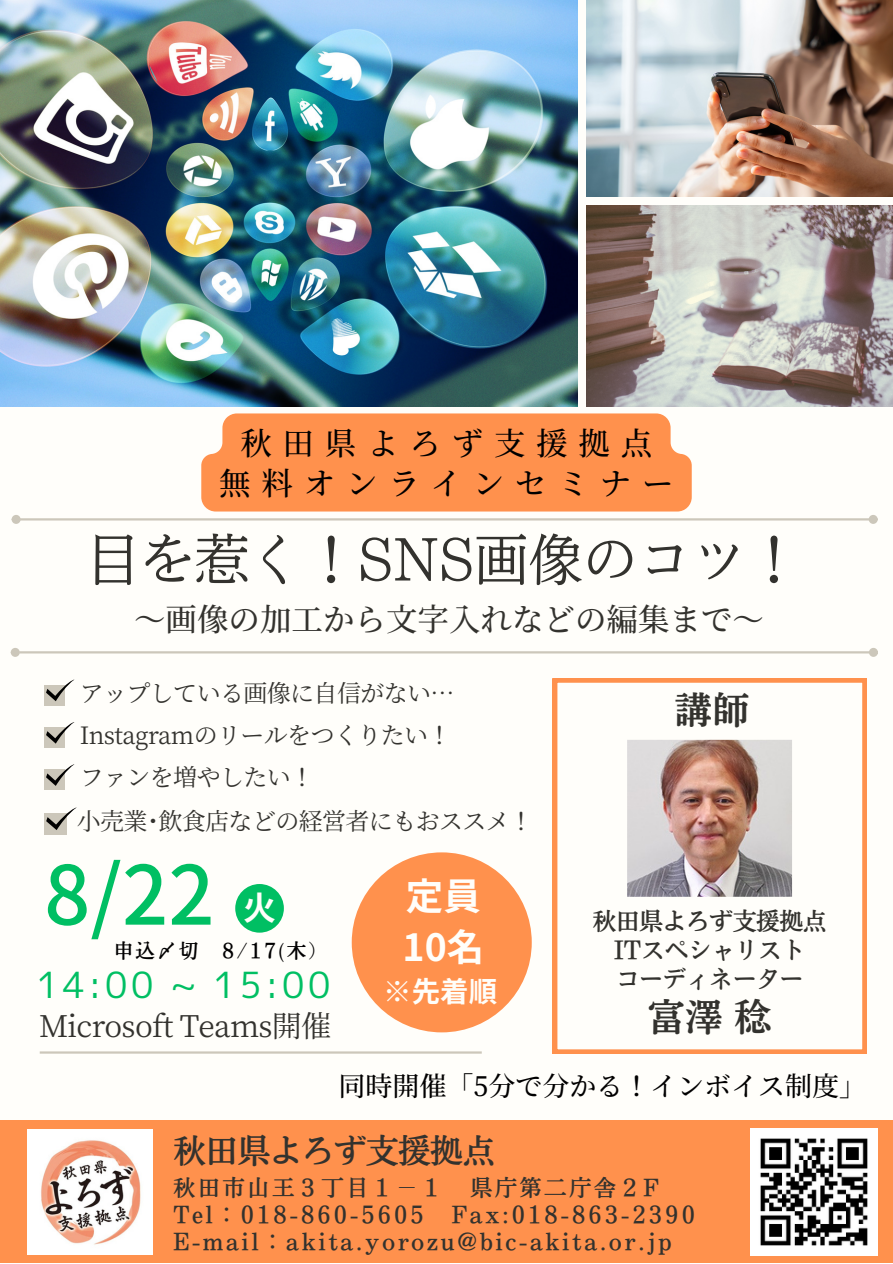
<style>
.page{position:relative;width:893px;height:1264px;background:#fff}
.page>*{position:absolute;margin:0;border:0;box-sizing:border-box;transform-origin:0 0}
.t1{font:500 81.15px "Noto Sans JP";color:#00bf63}
.t2{font:54px "Nud Motoya Mincho Std W2 b";letter-spacing:.01em;color:#33322e}
.t3{font:37.5px "Nud Motoya Mincho Std W6";color:#33322e}
.t4{font:700 37.5px "Noto Sans JP";color:#fffefa}
.t5{font:36px "mplus 1 p regular";letter-spacing:.1em;color:#00bf63}
.t6{font:33px "Nud Motoya Mincho Std W5";letter-spacing:-.025em;color:#33322e}
.t7{font:700 33px "Noto Sans JP";color:#fffefa}
.t8{font:500 31.5px "Source Han Serif JP";letter-spacing:.345em;color:#000}
.t9{font:500 31.5px "Source Han Serif JP";color:#33322e}
.t10{font:30px "Source Han Serif JP";letter-spacing:-.025em;color:#33322e}
.t11{font:700 28.5px "Noto Sans JP";color:#fffefa}
.t12{font:500 27px "Source Han Serif JP";color:#000}
.t13{font:24px "Source Han Serif JP";letter-spacing:-.025em;color:#33322e}
.t14{font:24px "Nud Motoya Mincho Std W5";letter-spacing:-.025em;color:#33322e}
.t15{font:22.35px "Nud Motoya Mincho Std W5";letter-spacing:.11em;color:#33322e}
.t16{font:19.5px "Nud Motoya Mincho Std W5";letter-spacing:.11em;color:#000}
</style>
<div class="page">
<div style="left:0;top:0;width:892px;height:1262px;background:#fffefa"></div>
<img style="left:0;top:0;width:577px;height:407px">
<img style="left:586px;top:0;width:306px;height:197px">
<img style="left:586px;top:206px;width:306px;height:201px">
<hr style="left:19px;top:651px;width:850px;height:2px;background:#ccc7ba">
<div style="left:12px;top:649px;width:7px;height:6px;background:#ccc7ba;border-radius:50%"></div>
<div style="left:11px;top:648px;width:9px;height:9px;border:2px solid #ccc7ba;border-radius:50%"></div>
<div style="left:868px;top:648px;width:9px;height:9px;border:2px solid #ccc7ba;border-radius:50%"></div>
<hr style="left:20px;top:518px;width:849px;height:2px;background:#ccc7ba">
<div style="left:13px;top:516px;width:6px;height:7px;background:#ccc7ba;border-radius:50%"></div>
<div style="left:12px;top:515px;width:9px;height:9px;border:2px solid #ccc7ba;border-radius:50%"></div>
<div style="left:869px;top:516px;width:7px;height:7px;background:#ccc7ba;border-radius:50%"></div>
<div style="left:868px;top:515px;width:9px;height:9px;border:2px solid #ccc7ba;border-radius:50%"></div>
<svg style="left:553px;top:678px;width:313px;height:375px"></svg>
<hr style="left:40px;top:1051px;width:441px;height:2px;background:#ccc7ba">
<img style="left:623px;top:736px;width:172px;height:164px">
<div style="left:0;top:1120px;width:892px;height:142px;background:#ff914d"></div>
<div style="left:44px;top:684px;width:21px;height:21px;background:#ccc7ba"></div>
<svg style="left:46px;top:679px;width:28px;height:22px"></svg>
<div style="left:44px;top:727px;width:21px;height:20px;background:#ccc7ba"></div>
<svg style="left:46px;top:722px;width:28px;height:21px"></svg>
<div style="left:44px;top:769px;width:21px;height:21px;background:#ccc7ba"></div>
<svg style="left:46px;top:764px;width:28px;height:22px"></svg>
<div style="left:235px;top:884px;width:49px;height:48px;background:#00bf63;border-radius:50%"></div>
<div style="left:352px;top:852px;width:179px;height:180px;background:#ff914d;border-radius:50%"></div>
<img style="left:28px;top:1129px;width:125px;height:125px">
<img style="left:750px;top:1128px;width:127px;height:127px">
<div style="left:44px;top:813px;width:22px;height:21px;background:#ccc7ba"></div>
<svg style="left:46px;top:807px;width:31px;height:23px"></svg>
<div style="left:201px;top:413px;width:490px;height:98px;background:#ff914d"></div>
<p class="t8" style="left:240px;top:418px;width:413px">秋田県よろず支援拠点</p>
<p class="t8" style="left:219px;top:459px;width:455px">無料オンラインセミナー</p>
<p class="t2" style="left:86px;top:532px;width:716px">目を惹く！SNS画像のコツ！</p>
<p class="t9" style="left:134px;top:595px;width:628px">～画像の加工から文字入れなどの編集まで～</p>
<p class="t13" style="left:80px;top:674px;width:376px">アップしている画像に自信がない…</p>
<p class="t13" style="left:80px;top:716px;width:373px">Instagramのリールをつくりたい！</p>
<p class="t13" style="left:80px;top:758px;width:236px">ファンを増やしたい！</p>
<p class="t13" style="left:77px;top:802px;width:458px">小売業･飲食店などの経営者にもおススメ！</p>
<p class="t1" style="left:44px;top:830px;width:172px">8/22</p>
<p class="t5" style="left:37px;top:958px;width:295px">14:00 ~ 15:00</p>
<p class="t10" style="left:39px;top:1002px;width:293px">Microsoft Teams開催</p>
<p class="t7" style="left:243px;top:881px;width:32px">火</p>
<p class="t16" style="left:114px;top:940px;width:215px">申込〆切 8/17(木）</p>
<p class="t4" style="left:406px;top:866px;width:76px">定員</p>
<p class="t4" style="left:402px;top:917px;width:83px">10名</p>
<p class="t11" style="left:383px;top:969px;width:115px">※先着順</p>
<p class="t3" style="left:674px;top:691px;width:76px">講師</p>
<p class="t14" style="left:592px;top:908px;width:236px">秋田県よろず支援拠点</p>
<p class="t14" style="left:614px;top:937px;width:193px">ITスペシャリスト</p>
<p class="t14" style="left:615px;top:967px;width:189px">コーディネーター</p>
<p class="t3" style="left:647px;top:998px;width:125px">富澤稔</p>
<p class="t12" style="left:338px;top:1064px;width:529px">同時開催「5分で分かる！インボイス制度」</p>
<p class="t6" style="left:173px;top:1133px;width:324px">秋田県よろず支援拠点</p>
<p class="t15" style="left:173px;top:1176px;width:487px">秋田市山王３丁目１－１ 県庁第二庁舎２F</p>
<p class="t15" style="left:173px;top:1203px;width:523px">Tel：018-860-5605 Fax:018-863-2390</p>
<p class="t15" style="left:173px;top:1230px;width:500px">E-mail：akita.yorozu@bic-akita.or.jp</p>
</div>
